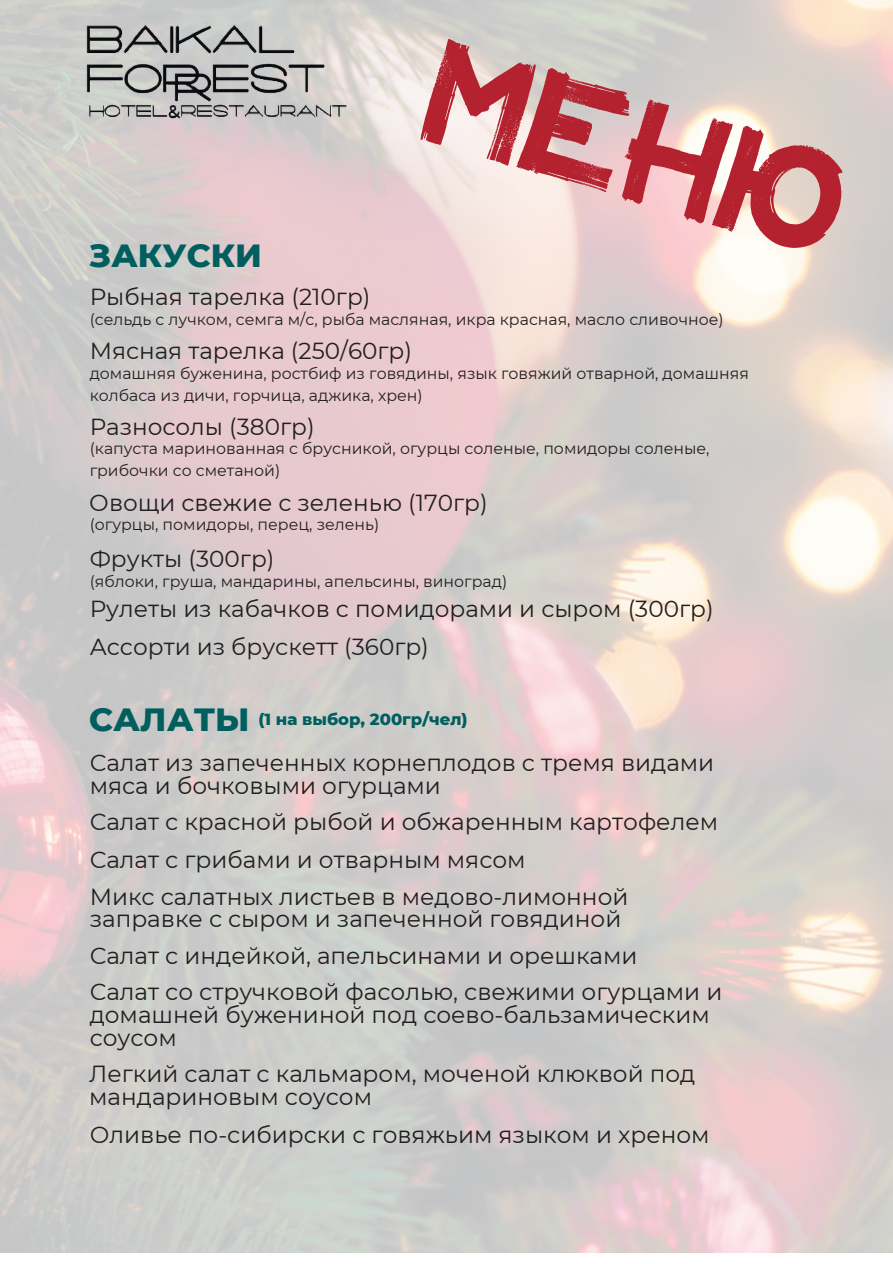
<style>
.page{position:relative;width:893px;height:1264px;background:#fff}
.page>*{position:absolute;margin:0;border:0;box-sizing:border-box;transform-origin:0 0}
.t1{font:800 32.85px "Montserrat";color:#005f5e}
.t2{font:800 32.7px "Montserrat";color:#005f5e}
.t3{font:23.25px/22.6px "Montserrat";color:#231f20}
.t4{font:800 16.35px "Montserrat";color:#005f5e}
.t5{font:15.75px/21.6px "Montserrat";color:#231f20}
</style>
<div class="page">
<img style="left:79px;top:12px;width:284px;height:118px">
<svg style="left:420px;top:39px;width:422px;height:209px;background:#d9a5a6"></svg>
<h2 class="t2" style="left:89px;top:231px;width:174px">ЗАКУСКИ</h2>
<p class="t3" style="left:90px;top:284px;width:282px">Рыбная тарелка (210гр)</p>
<p class="t5" style="left:90px;top:307px;width:635px">(сельдь с лучком, семга м/с, рыба масляная, икра красная, масло сливочное)</p>
<p class="t3" style="left:90px;top:339px;width:324px">Мясная тарелка (250/60гр)</p>
<p class="t5" style="left:90px;top:362px;width:660px">домашняя буженина, ростбиф из говядины, язык говяжий отварной, домашняя колбаса из дичи, горчица, аджика, хрен)</p>
<p class="t3" style="left:90px;top:414px;width:226px">Разносолы (380гр)</p>
<p class="t5" style="left:90px;top:437px;width:621px">(капуста маринованная с брусникой, огурцы соленые, помидоры соленые, грибочки со сметаной)</p>
<p class="t3" style="left:89px;top:490px;width:400px">Овощи свежие с зеленью (170гр)</p>
<p class="t5" style="left:90px;top:513px;width:291px">(огурцы, помидоры, перец, зелень)</p>
<p class="t3" style="left:90px;top:546px;width:186px">Фрукты (300гр)</p>
<p class="t5" style="left:90px;top:569px;width:419px">(яблоки, груша, мандарины, апельсины, виноград)</p>
<p class="t3" style="left:90px;top:589px;width:625px;line-height:37.7px">Рулеты из кабачков с помидорами и сыром (300гр)<br>Ассорти из брускетт (360гр)</p>
<h1 class="t1" style="left:89px;top:695px;width:162px">САЛАТЫ</h1>
<p class="t3" style="left:90px;top:750px;width:626px">Салат из запеченных корнеплодов с тремя видами мяса и бочковыми огурцами</p>
<p class="t3" style="left:90px;top:802px;width:630px;line-height:37.2px">Салат с красной рыбой и обжаренным картофелем<br>Салат с грибами и отварным мясом<br>Микс салатных листьев в медово-лимонной</p>
<p class="t3" style="left:90px;top:900px;width:634px;line-height:36.3px">заправке с сыром и запеченной говядиной<br>Салат с индейкой, апельсинами и орешками<br>Салат со стручковой фасолью, свежими огурцами и</p>
<p class="t3" style="left:90px;top:1002px;width:621px">домашней бужениной под соево-бальзамическим соусом</p>
<p class="t3" style="left:89px;top:1061px;width:607px">Легкий салат с кальмаром, моченой клюквой под мандариновым соусом</p>
<p class="t3" style="left:90px;top:1122px;width:621px">Оливье по-сибирски с говяжьим языком и хреном</p>
<p class="t4" style="left:258px;top:707px;width:211px">(1 на выбор, 200гр/чел)</p>
</div>
